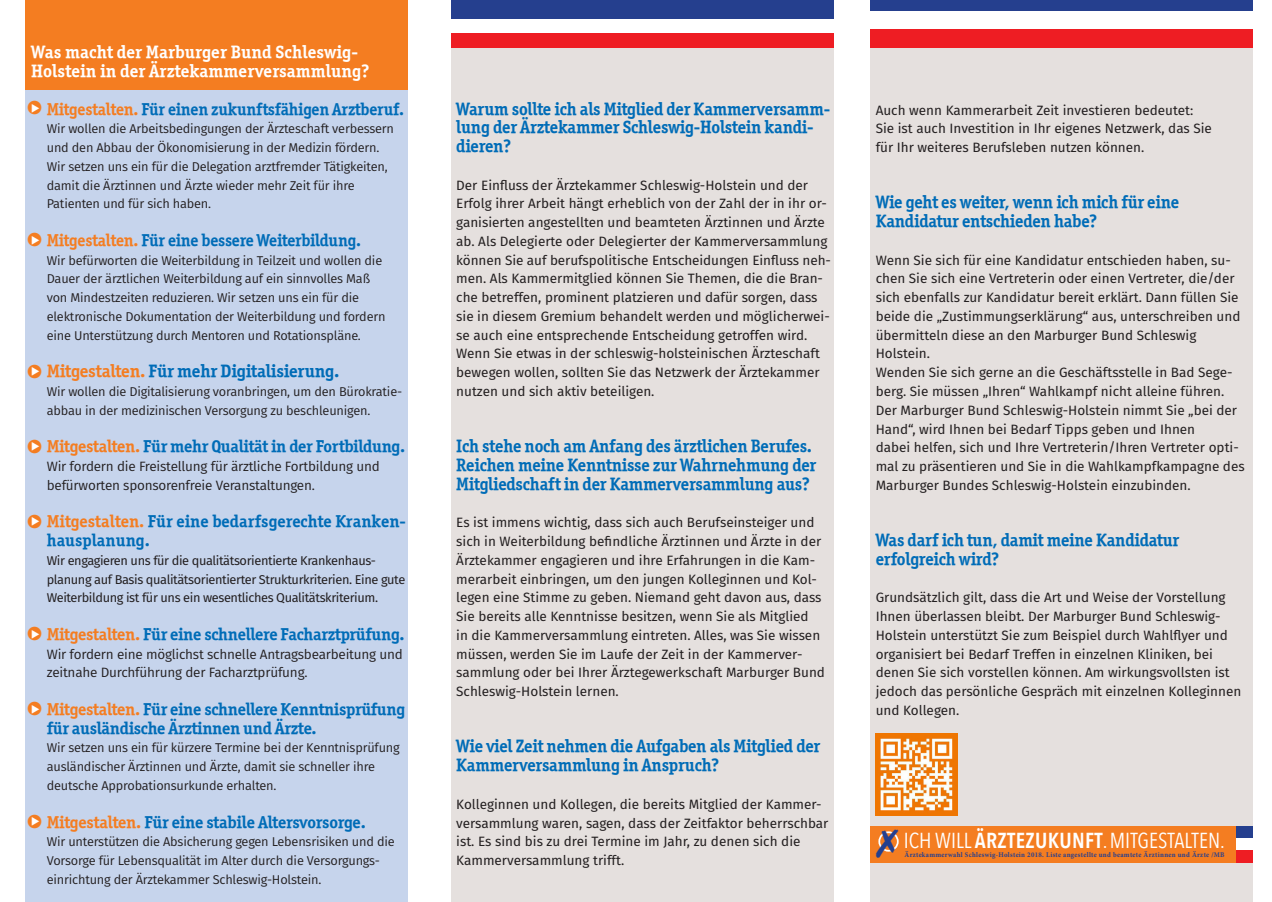
<style>
.page{position:relative;width:1272px;height:902px;background:#fff}
.page>*{position:absolute;margin:0;border:0;box-sizing:border-box;transform-origin:0 0}
.t1{font:21.6px "Avenir Next Condensed";color:#fff}
.t2{font:18px/18.8px "Officina Serif OSITCTT Bold";letter-spacing:-.015em;color:#006cb7}
.t3{font:18px "Officina Serif OSITCTT Bold";color:#fff}
.t4{font:17.25px/18.8px "Officina Serif OSITCTT Bold";letter-spacing:-.015em;color:#006cb7}
.t5{font:13.5px/18.8px "Fira Sans";color:#231f20}
.t6{font:13.5px/18.8px "Fira Sans";letter-spacing:-.015em;color:#231f20}
.t7{font:12.75px/18.8px "Fira Sans";letter-spacing:-.015em;color:#231f20}
.t8{font:12.75px/18.8px "Fira Sans";letter-spacing:-.03em;color:#231f20}
.t9{font:700 7.2px "Minion Pro";letter-spacing:.04em;color:#253f8e;scale:.96 1}
.s1{color:#f47d21}
.s2{font-weight:600}
</style>
<div class="page">
<div style="left:870px;top:4px;width:382px;height:897px;background:#e5e0de"></div>
<div style="left:26px;top:4px;width:382px;height:897px;background:#c6d4ec"></div>
<div style="left:451px;top:4px;width:382px;height:897px;background:#e5e0de"></div>
<div style="left:451px;top:0;width:382px;height:19px;background:#253f8e"></div>
<div style="left:451px;top:19px;width:382px;height:14px;background:#fff"></div>
<div style="left:451px;top:33px;width:382px;height:15px;background:#ee1d23"></div>
<div style="left:870px;top:825px;width:367px;height:37px;background:#f47d21"></div>
<div style="left:1236px;top:825px;width:16px;height:13px;background:#253f8e"></div>
<div style="left:1236px;top:838px;width:16px;height:12px;background:#fff"></div>
<div style="left:1236px;top:850px;width:16px;height:12px;background:#ee1d23"></div>
<div style="left:26px;top:0;width:382px;height:89px;background:#f47d21"></div>
<img style="left:875px;top:733px;width:82px;height:82px">
<div style="left:870px;top:0;width:382px;height:11px;background:#253f8e"></div>
<div style="left:870px;top:11px;width:382px;height:19px;background:#fff"></div>
<div style="left:870px;top:30px;width:382px;height:18px;background:#ee1d23"></div>
<svg style="left:878px;top:831px;width:20px;height:21px"></svg>
<p class="t3" style="left:31px;top:41px;width:328px">Was macht der Marburger Bund Schleswig-</p>
<p class="t3" style="left:31px;top:60px;width:340px">Holstein in der Ärztekammerversammlung?</p>
<p class="t4" style="left:27px;top:99px;width:378px"><span class="s1">● Mitgestalten.</span> Für einen zukunftsfähigen Arztberuf.</p>
<p class="t7" style="left:47px;top:119px;width:349px">Wir wollen die Arbeitsbedingungen der Ärzteschaft verbessern</p>
<p class="t7" style="left:47px;top:138px;width:334px">und den Abbau der Ökonomisierung in der Medizin fördern.</p>
<p class="t7" style="left:47px;top:157px;width:342px">Wir setzen uns ein für die Delegation arztfremder Tätigkeiten,</p>
<p class="t7" style="left:47px;top:175px;width:309px">damit die Ärztinnen und Ärzte wieder mehr Zeit für ihre</p>
<p class="t7" style="left:47px;top:194px;width:166px">Patienten und für sich haben.</p>
<p class="t4" style="left:27px;top:230px;width:335px"><span class="s1">● Mitgestalten.</span> Für eine bessere Weiterbildung.</p>
<p class="t7" style="left:47px;top:250px;width:337px">Wir befürworten die Weiterbildung in Teilzeit und wollen die</p>
<p class="t7" style="left:47px;top:269px;width:325px">Dauer der ärztlichen Weiterbildung auf ein sinnvolles Maß</p>
<p class="t7" style="left:47px;top:288px;width:314px">von Mindestzeiten reduzieren. Wir setzen uns ein für die</p>
<p class="t7" style="left:47px;top:307px;width:340px">elektronische Dokumentation der Weiterbildung und fordern</p>
<p class="t7" style="left:47px;top:325px;width:315px">eine Unterstützung durch Mentoren und Rotationspläne.</p>
<p class="t2" style="left:27px;top:361px;width:314px"><span class="s1">● Mitgestalten.</span> Für mehr Digitalisierung.</p>
<p class="t7" style="left:47px;top:382px;width:357px">Wir wollen die Digitalisierung voranbringen, um den Bürokratie-</p>
<p class="t7" style="left:47px;top:400px;width:325px">abbau in der medizinischen Versorgung zu beschleunigen.</p>
<p class="t4" style="left:27px;top:437px;width:380px"><span class="s1">● Mitgestalten.</span> Für mehr Qualität in der Fortbildung.</p>
<p class="t6" style="left:47px;top:456px;width:334px">Wir fordern die Freistellung für ärztliche Fortbildung und</p>
<p class="t6" style="left:47px;top:475px;width:269px">befürworten sponsorenfreie Veranstaltungen.</p>
<p class="t4" style="left:47px;top:512px;width:361px;text-indent:-20px"><span class="s1">● Mitgestalten.</span> Für eine bedarfsgerechte Kranken&shy;hausplanung.</p>
<p class="t8" style="left:47px;top:550px;width:331px">Wir engagieren uns für die qualitätsorientierte Krankenhaus-</p>
<p class="t8" style="left:47px;top:569px;width:360px">planung auf Basis qualitätsorientierter Strukturkriterien. Eine gute<br>Weiterbildung ist für uns ein wesentliches Qualitätskriterium.</p>
<p class="t4" style="left:27px;top:624px;width:379px"><span class="s1">● Mitgestalten.</span> Für eine schnellere Facharztprüfung.</p>
<p class="t6" style="left:47px;top:644px;width:357px">Wir fordern eine möglichst schnelle Antragsbearbeitung und zeitnahe Durchführung der Facharztprüfung.</p>
<p class="t4" style="left:27px;top:699px;width:380px"><span class="s1">● Mitgestalten.</span> Für eine schnellere Kenntnisprüfung</p>
<p class="t4" style="left:47px;top:718px;width:271px">für ausländische Ärztinnen und Ärzte.</p>
<p class="t7" style="left:47px;top:738px;width:354px">Wir setzen uns ein für kürzere Termine bei der Kenntnisprüfung ausländischer Ärztinnen und Ärzte, damit sie schneller ihre</p>
<p class="t7" style="left:47px;top:775px;width:231px">deutsche Approbationsurkunde erhalten.</p>
<p class="t4" style="left:27px;top:812px;width:340px"><span class="s1">● Mitgestalten.</span> Für eine stabile Altersvorsorge.</p>
<p class="t7" style="left:47px;top:832px;width:349px">Wir unterstützen die Absicherung gegen Lebensrisiken und die</p>
<p class="t7" style="left:47px;top:850px;width:335px">Vorsorge für Lebensqualität im Alter durch die Versorgungs-</p>
<p class="t7" style="left:47px;top:869px;width:276px">einrichtung der Ärztekammer Schleswig-Holstein.</p>
<p class="t2" style="left:456px;top:99px;width:375px">Warum sollte ich als Mitglied der Kammerversamm&shy;lung der Ärztekammer Schleswig-Holstein kandi&shy;dieren?</p>
<p class="t5" style="left:456px;top:175px;width:376px">Der Einfluss der Ärztekammer Schleswig-Holstein und der Erfolg ihrer Arbeit hängt erheblich von der Zahl der in ihr or&shy;ganisierten angestellten und beamteten Ärztinnen und Ärzte ab. Als Delegierte oder Delegierter der Kammerversammlung können Sie auf berufspolitische Entscheidungen Einfluss neh&shy;men. Als Kammermitglied können Sie Themen, die die Bran&shy;che betreffen, prominent platzieren und dafür sorgen, dass sie in diesem Gremium behandelt werden und möglicherwei&shy;se auch eine entsprechende Entscheidung getroffen wird.</p>
<p class="t5" style="left:456px;top:344px;width:365px;text-align:justify">Wenn Sie etwas in der schleswig-holsteinischen Ärzteschaft bewegen wollen, sollten Sie das Netzwerk der Ärztekammer nutzen und sich aktiv beteiligen.</p>
<p class="t2" style="left:456px;top:436px;width:357px">Ich stehe noch am Anfang des ärztlichen Berufes.</p>
<p class="t2" style="left:456px;top:455px;width:361px">Reichen meine Kenntnisse zur Wahrnehmung der<br>Mitgliedschaft in der Kammerversammlung aus?</p>
<p class="t5" style="left:456px;top:513px;width:370px">Es ist immens wichtig, dass sich auch Berufseinsteiger und sich in Weiterbildung befindliche Ärztinnen und Ärzte in der Ärztekammer engagieren und ihre Erfahrungen in die Kam&shy;merarbeit einbringen, um den jungen Kolleginnen und Kol&shy;legen eine Stimme zu geben. Niemand geht davon aus, dass Sie bereits alle Kenntnisse besitzen, wenn Sie als Mitglied<br>in die Kammerversammlung eintreten. Alles, was Sie wissen müssen, werden Sie im Laufe der Zeit in der Kammerver&shy;sammlung oder bei Ihrer Ärztegewerkschaft Marburger Bund Schleswig-Holstein lernen.</p>
<p class="t2" style="left:456px;top:736px;width:365px">Wie viel Zeit nehmen die Aufgaben als Mitglied der<br>Kammerversammlung in Anspruch?</p>
<p class="t5" style="left:456px;top:794px;width:374px">Kolleginnen und Kollegen, die bereits Mitglied der Kammer&shy;versammlung waren, sagen, dass der Zeitfaktor beherrschbar ist. Es sind bis zu drei Termine im Jahr, zu denen sich die Kammerversammlung trifft.</p>
<p class="t5" style="left:875px;top:100px;width:319px">Auch wenn Kammerarbeit Zeit investieren bedeutet:</p>
<p class="t5" style="left:875px;top:119px;width:338px">Sie ist auch Investition in Ihr eigenes Netzwerk, das Sie</p>
<p class="t5" style="left:875px;top:138px;width:270px">für Ihr weiteres Berufsleben nutzen können.</p>
<p class="t2" style="left:875px;top:193px;width:305px">Wie geht es weiter, wenn ich mich für eine</p>
<p class="t2" style="left:875px;top:211px;width:223px">Kandidatur entschieden habe?</p>
<p class="t5" style="left:875px;top:250px;width:366px">Wenn Sie sich für eine Kandidatur entschieden haben, su&shy;chen Sie sich eine Vertreterin oder einen Vertreter, die/der sich ebenfalls zur Kandidatur bereit erklärt. Dann füllen Sie beide die „Zustimmungserklärung“ aus, unterschreiben und übermitteln diese an den Marburger Bund Schleswig</p>
<p class="t5" style="left:875px;top:344px;width:56px">Holstein.</p>
<p class="t5" style="left:875px;top:363px;width:358px">Wenden Sie sich gerne an die Geschäftsstelle in Bad Sege&shy;berg. Sie müssen „Ihren“ Wahlkampf nicht alleine führen.</p>
<p class="t5" style="left:875px;top:400px;width:363px">Der Marburger Bund Schleswig-Holstein nimmt Sie „bei der<br>Hand“, wird Ihnen bei Bedarf Tipps geben und Ihnen</p>
<p class="t5" style="left:875px;top:438px;width:370px">dabei helfen, sich und Ihre Vertreterin/Ihren Vertreter opti&shy;mal zu präsentieren und Sie in die Wahlkampfkampagne des</p>
<p class="t5" style="left:875px;top:475px;width:316px">Marburger Bundes Schleswig-Holstein einzubinden.</p>
<p class="t2" style="left:875px;top:530px;width:305px">Was darf ich tun, damit meine Kandidatur</p>
<p class="t2" style="left:875px;top:549px;width:125px">erfolgreich wird?</p>
<p class="t5" style="left:875px;top:588px;width:351px">Grundsätzlich gilt, dass die Art und Weise der Vorstellung</p>
<p class="t5" style="left:875px;top:606px;width:346px">Ihnen überlassen bleibt. Der Marburger Bund Schleswig-</p>
<p class="t5" style="left:875px;top:625px;width:354px">Holstein unterstützt Sie zum Beispiel durch Wahlflyer und</p>
<p class="t5" style="left:875px;top:644px;width:367px">organisiert bei Bedarf Treffen in einzelnen Kliniken, bei denen Sie sich vorstellen können. Am wirkungsvollsten ist jedoch das persönliche Gespräch mit einzelnen Kolleginnen und Kollegen.</p>
<p class="t1" style="left:903px;top:822px;width:323px">ICH WILL <span class="s2">ÄRZTEZUKUNFT</span>. MITGESTALTEN.</p>
<p class="t9" style="left:904px;top:849px;width:335px">Ärztekammerwahl Schleswig-Holstein 2018. Liste angestellte und beamtete Ärztinnen und Ärzte /MB</p>
</div>
